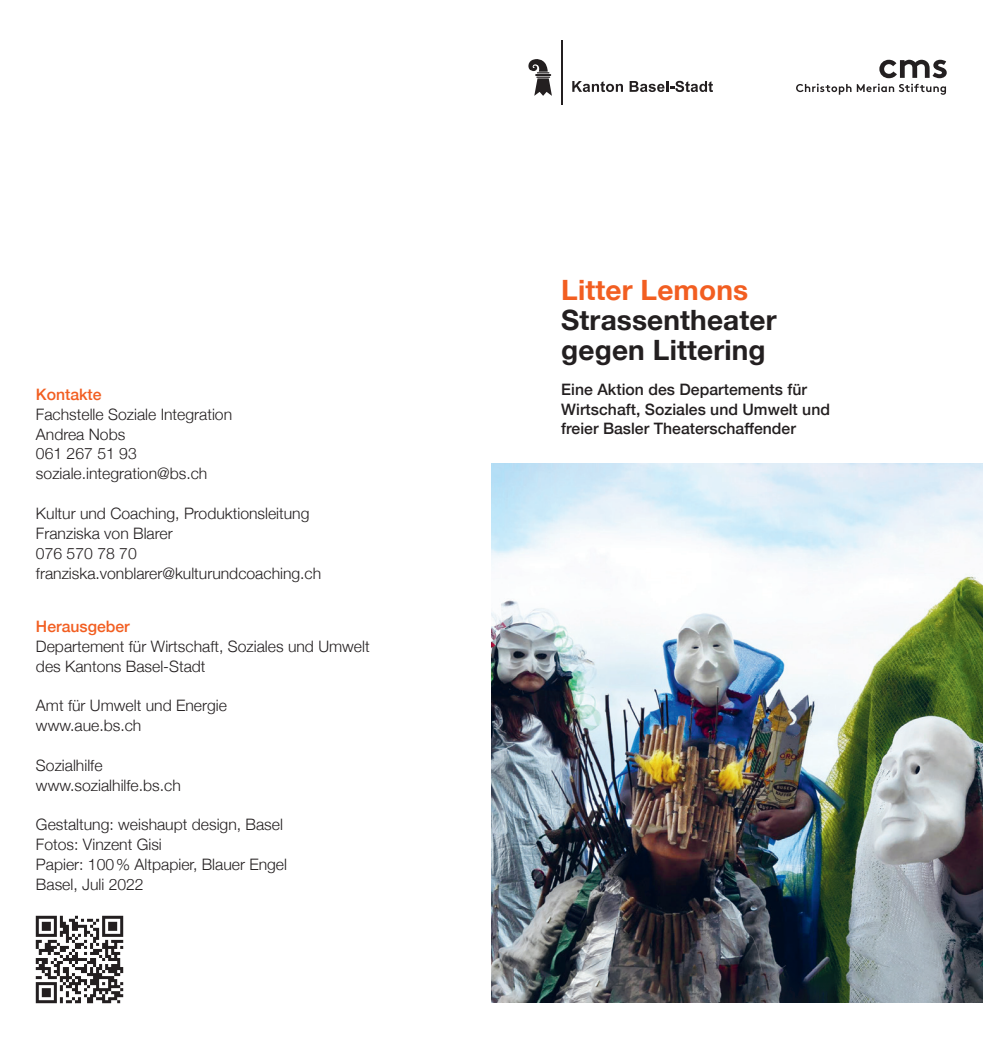
<style>
.page{position:relative;width:983px;height:1042px;background:#fff}
.page>*{position:absolute;margin:0;border:0;box-sizing:border-box;transform-origin:0 0}
.t1{font:700 28px/29.8px "Helvetica Neue";letter-spacing:.005em;color:#231f20}
.t2{font:700 28px "Helvetica Neue";letter-spacing:.005em;color:#f25e21}
.t3{font:300 15.75px/19.8px "Helvetica Neue";color:#231f20}
.t4{font:500 15.75px/19.8px "Helvetica Neue";color:#231f20}
.t5{font:500 15.75px "Helvetica Neue";color:#f25e21}
</style>
<div class="page">
<img style="left:491px;top:464px;width:491px;height:538px">
<img style="left:35px;top:915px;width:89px;height:89px">
<svg style="left:796px;top:84px;width:149px;height:11px"></svg>
<svg style="left:879px;top:60px;width:67px;height:18px"></svg>
<svg style="left:572px;top:81px;width:50px;height:11px"></svg>
<svg style="left:629px;top:81px;width:83px;height:11px"></svg>
<svg style="left:528px;top:59px;width:23px;height:37px"></svg>
<hr style="left:561px;top:41px;width:2px;height:64px;background:#231f20">
<p class="t5" style="left:36px;top:382px;width:67px">Kontakte</p>
<p class="t3" style="left:36px;top:403px;width:198px">Fachstelle Soziale Integration<br>Andrea Nobs<br>061 267 51 93 soziale.integration@bs.ch</p>
<p class="t3" style="left:36px;top:502px;width:287px">Kultur und Coaching, Produktionsleitung<br>Franziska von Blarer<br>076 570 78 70 franziska.vonblarer@kulturundcoaching.ch</p>
<p class="t5" style="left:36px;top:613px;width:95px">Herausgeber</p>
<p class="t3" style="left:36px;top:635px;width:335px">Departement für Wirtschaft, Soziales und Umwelt des Kantons Basel-Stadt</p>
<p class="t3" style="left:36px;top:694px;width:192px">Amt für Umwelt und Energie www.aue.bs.ch</p>
<p class="t3" style="left:36px;top:754px;width:146px">Sozialhilfe www.sozialhilfe.bs.ch</p>
<p class="t3" style="left:36px;top:814px;width:252px">Gestaltung: weishaupt design, Basel<br>Fotos: Vinzent Gisi<br>Papier: 100% Altpapier, Blauer Engel<br>Basel, Juli 2022</p>
<h1 class="t2" style="left:561px;top:268px;width:188px">Litter Lemons</h1>
<h1 class="t1" style="left:561px;top:306px;width:217px">Strassentheater gegen Littering</h1>
<p class="t4" style="left:561px;top:378px;width:270px">Eine Aktion des Departements für<br>Wirtschaft, Soziales und Umwelt und freier Basler Theaterschaffender</p>
</div>
